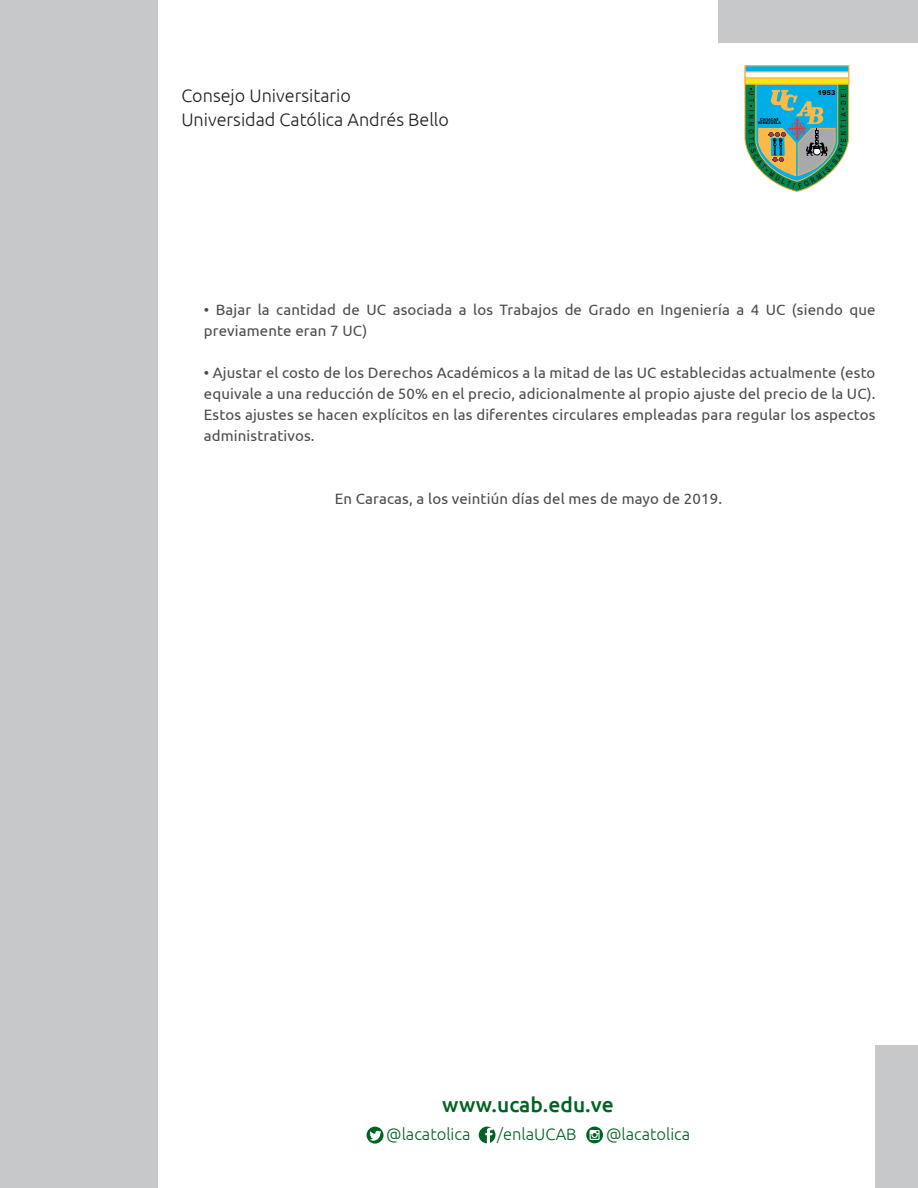
<style>
.page{position:relative;width:918px;height:1188px;background:#fff}
.page>*{position:absolute;margin:0;border:0;box-sizing:border-box;transform-origin:0 0}
.t1{font:500 21px "Ubuntu";color:#006224}
.t2{font:300 18px/24px "Ubuntu";color:#231f20}
.t3{font:300 16.5px "Ubuntu";color:#006224}
.t4{font:15px/21px "Ubuntu";letter-spacing:.01em;color:#4b4c4d}
</style>
<div class="page">
<div style="left:0;top:0;width:157px;height:1188px;background:#c7c8ca"></div>
<div style="left:718px;top:0;width:200px;height:43px;background:#c7c8ca"></div>
<div style="left:875px;top:1046px;width:43px;height:142px;background:#c7c8ca"></div>
<svg style="left:586px;top:1127px;width:17px;height:16px"></svg>
<svg style="left:479px;top:1127px;width:17px;height:16px"></svg>
<svg style="left:367px;top:1127px;width:16px;height:17px"></svg>
<svg style="left:744px;top:65px;width:106px;height:127px;background:#69a99c"></svg>
<div style="left:745px;top:71px;width:104px;height:8px;background:#fff;border:1px solid #fbb03f"></div>
<div style="left:745px;top:78px;width:104px;height:7px;background:#eee90f;border:1px solid #fbb03f"></div>
<p class="t2" style="left:181px;top:83px;width:269px">Consejo Universitario<br>Universidad Católica Andrés Bello</p>
<p class="t4" style="left:204px;top:299px;width:673px">• Bajar la cantidad de UC asociada a los Trabajos de Grado en Ingeniería a 4 UC (siendo que previamente eran 7 UC)</p>
<p class="t4" style="left:204px;top:362px;width:673px;text-align:justify">• Ajustar el costo de los Derechos Académicos a la mitad de las UC establecidas actualmente (esto equivale a una reducción de 50% en el precio, adicionalmente al propio ajuste del precio de la UC).<br>Estos ajustes se hacen explícitos en las diferentes circulares empleadas para regular los aspectos administrativos.</p>
<p class="t4" style="left:335px;top:488px;width:389px">En Caracas, a los veintiún días del mes de mayo de 2019.</p>
<h1 class="t1" style="left:442px;top:1091px;width:173px">www.ucab.edu.ve</h1>
<p class="t3" style="left:386px;top:1124px;width:86px">@lacatolica</p>
<p class="t3" style="left:497px;top:1124px;width:81px">/enlaUCAB</p>
<p class="t3" style="left:606px;top:1124px;width:86px">@lacatolica</p>
</div>
